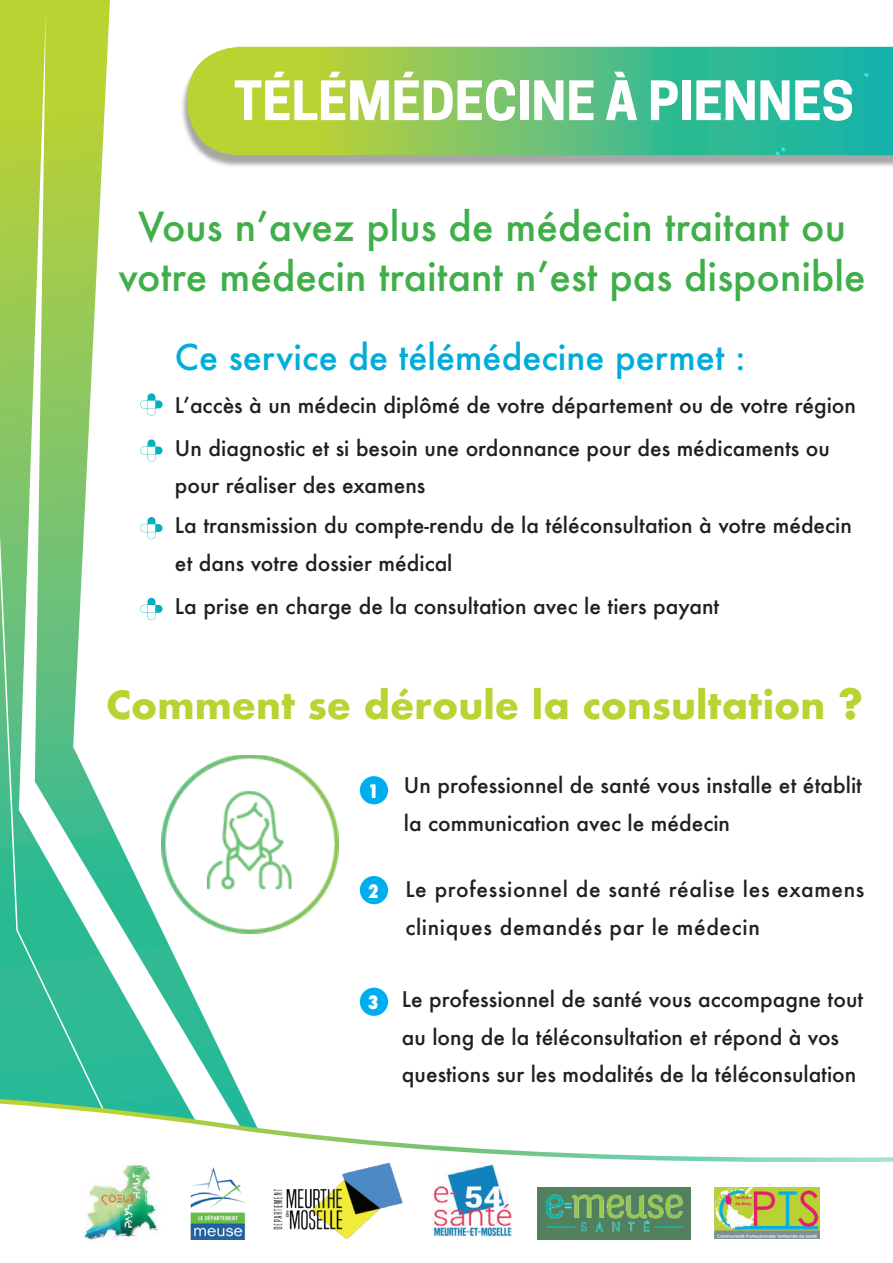
<style>
.page{position:relative;width:893px;height:1263px;background:#fff}
.page>*{position:absolute;margin:0;border:0;box-sizing:border-box;transform-origin:0 0}
.t1{font:700 51px "Cooper Hewitt";color:#fff}
.t2{font:700 45px "Cooper Hewitt";color:#fff}
.t3{font:500 39px/49.5px "Futura";color:#40ae49;text-align:center}
.t4{font:700 37.5px "Futura";color:#bad232}
.t5{font:500 34.5px "Futura";color:#00add8}
.t6{font:500 21px/37.5px "Futura";color:#231f20}
.t7{font:500 21px/37.5px "Futura";letter-spacing:.03em;color:#231f20}
.t8{font:800 condensed 18px "Futura";color:#fff}
.s1{font-size:40.5px}
</style>
<div class="page">
<svg style="left:0;top:0;width:323px;height:271px"></svg>
<svg style="left:19px;top:12px;width:302px;height:259px"></svg>
<svg style="left:0;top:271px;width:240px;height:821px"></svg>
<svg style="left:0;top:1092px;width:893px;height:148px"></svg>
<div style="left:180px;top:50px;width:713px;height:118px;background:#231f20;opacity:.4"></div>
<img style="left:187px;top:47px;width:706px;height:108px">
<svg style="left:140px;top:393px;width:23px;height:23px"></svg>
<svg style="left:140px;top:439px;width:23px;height:23px"></svg>
<svg style="left:140px;top:517px;width:23px;height:22px"></svg>
<svg style="left:140px;top:598px;width:23px;height:22px"></svg>
<img style="left:715px;top:1188px;width:104px;height:50px">
<img style="left:77px;top:1162px;width:86px;height:79px">
<img style="left:537px;top:1188px;width:154px;height:51px">
<img style="left:432px;top:1162px;width:81px;height:77px">
<img style="left:271px;top:1162px;width:133px;height:78px">
<img style="left:181px;top:1162px;width:74px;height:77px">
<img style="left:161px;top:755px;width:177px;height:179px">
<div style="left:360px;top:776px;width:28px;height:28px;background:#00aeef;border-radius:50%"></div>
<div style="left:360px;top:876px;width:28px;height:28px;background:#00aeef;border-radius:50%"></div>
<div style="left:360px;top:988px;width:28px;height:28px;background:#00aeef;border-radius:50%"></div>
<h2 class="t2" style="left:464px;top:63px;width:245px">SERVICE DE</h2>
<h1 class="t1" style="left:234px;top:71px;width:621px">TÉLÉMÉDECINE À PIENNES</h1>
<h3 class="t3" style="left:118px;top:201px;width:749px">Vous n’avez plus de médecin traitant ou votre médecin traitant n’est pas disponible</h3>
<h3 class="t5" style="left:175px;top:333px;width:572px">Ce service de télémédecine permet :</h3>
<p class="t6" style="left:175px;top:383px;width:683px;line-height:42.9px">L’accès à un médecin diplômé de votre département ou de votre région<br>Un diagnostic et si besoin une ordonnance pour des médicaments ou</p>
<p class="t6" style="left:175px;top:465px;width:678px;line-height:40px">pour réaliser des examens<br>La transmission du compte-rendu de la téléconsultation à votre médecin</p>
<p class="t6" style="left:175px;top:541px;width:546px;line-height:43.3px">et dans votre dossier médical<br>La prise en charge de la consultation avec le tiers payant</p>
<h3 class="t4" style="left:106px;top:678px;width:758px">Comment se déroule la consultation <span class="s1">?</span></h3>
<p class="t8" style="left:368px;top:779px;width:12px">1</p>
<p class="t8" style="left:368px;top:879px;width:12px">2</p>
<p class="t8" style="left:368px;top:990px;width:12px">3</p>
<p class="t6" style="left:404px;top:767px;width:460px">Un professionnel de santé vous installe et établit la communication avec le médecin</p>
<p class="t7" style="left:405px;top:870px;width:461px">Le professionnel de santé réalise les examens cliniques demandés par le médecin</p>
<p class="t6" style="left:402px;top:980px;width:463px">Le professionnel de santé vous accompagne tout au long de la téléconsultation et répond à vos questions sur les modalités de la téléconsulation</p>
</div>
